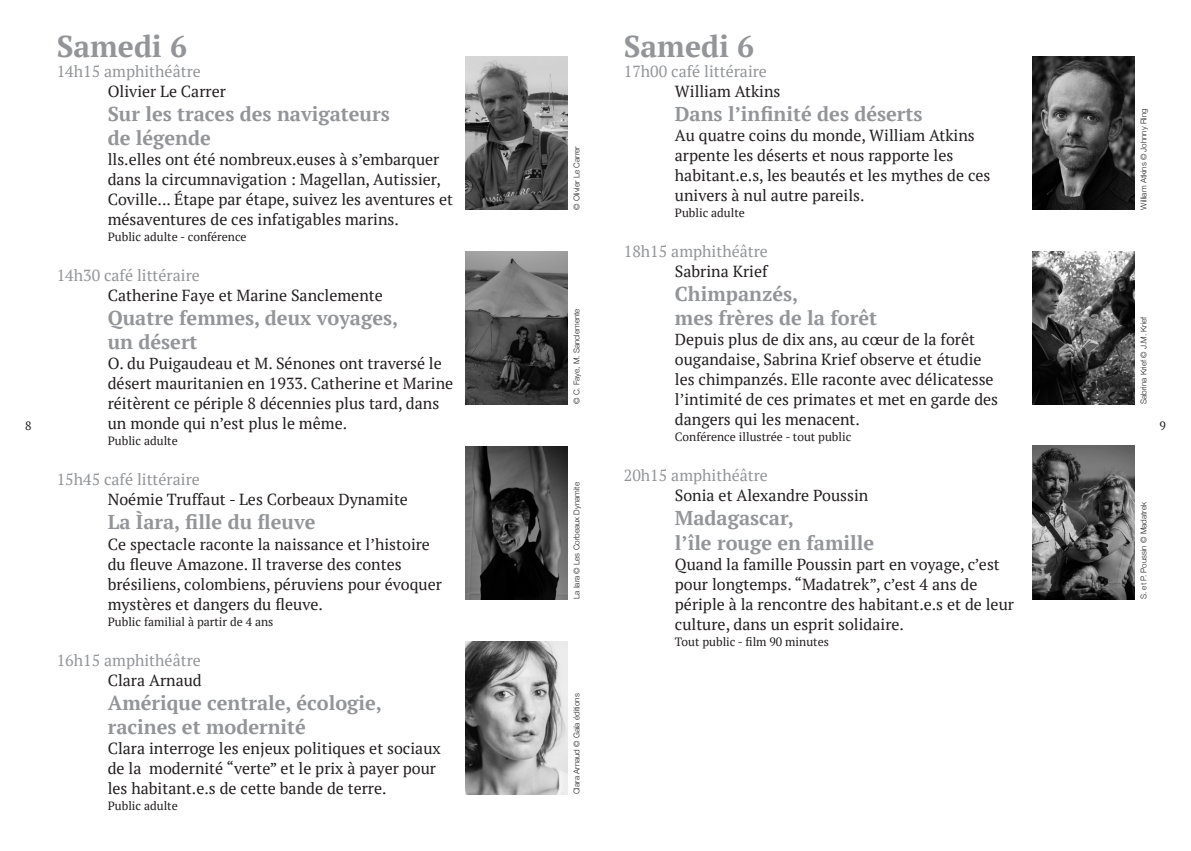
<style>
.page{position:relative;width:1191px;height:851px;background:#fff}
.page>*{position:absolute;margin:0;border:0;box-sizing:border-box;transform-origin:0 0}
.t1{font:700 30px "PT Serif";color:#939598}
.t2{font:700 20px/24px "PT Serif";color:#939598}
.t3{font:16px/20px "PT Serif";color:#231f20}
.t4{font:16px "PT Serif";color:#939598}
.t5{font:12px "PT Serif";color:#231f20}
.t6{font:300 8px "Helvetica Neue";color:#231f20}
</style>
<div class="page">
<img style="left:465px;top:251px;width:102px;height:153px">
<img style="left:465px;top:641px;width:102px;height:153px">
<img style="left:465px;top:57px;width:102px;height:153px">
<img style="left:465px;top:446px;width:102px;height:153px">
<img style="left:1032px;top:251px;width:102px;height:153px">
<img style="left:1032px;top:446px;width:102px;height:153px">
<img style="left:1032px;top:57px;width:102px;height:153px">
<p class="t5" style="left:25px;top:418px;width:8px">8</p>
<h1 class="t1" style="left:57px;top:27px;width:132px">Samedi 6</h1>
<p class="t4" style="left:57px;top:61px;width:146px">14h15 amphithéâtre</p>
<p class="t3" style="left:108px;top:81px;width:120px">Olivier Le Carrer</p>
<p class="t2" style="left:108px;top:102px;width:283px">Sur les traces des navigateurs de légende</p>
<p class="t3" style="left:108px;top:149px;width:347px">lls.elles ont été nombreux.euses à s’embarquer dans la circumnavigation : Magellan, Autissier, Coville... Étape par étape, suivez les aventures et mésaventures de ces infatigables marins.</p>
<p class="t5" style="left:108px;top:229px;width:140px">Public adulte - conférence</p>
<p class="t4" style="left:57px;top:265px;width:145px">14h30 café littéraire</p>
<p class="t3" style="left:108px;top:285px;width:277px">Catherine Faye et Marine Sanclemente</p>
<p class="t2" style="left:108px;top:306px;width:292px">Quatre femmes, deux voyages, un désert</p>
<p class="t3" style="left:108px;top:353px;width:347px">O. du Puigaudeau et M. Sénones ont traversé le désert mauritanien en 1933. Catherine et Marine réitèrent ce périple 8 décennies plus tard, dans un monde qui n’est plus le même.</p>
<p class="t5" style="left:108px;top:433px;width:72px">Public adulte</p>
<p class="t4" style="left:57px;top:469px;width:145px">15h45 café littéraire</p>
<p class="t3" style="left:108px;top:489px;width:302px">Noémie Truffaut - Les Corbeaux Dynamite</p>
<p class="t2" style="left:108px;top:510px;width:209px">La Ìara, fille du fleuve</p>
<p class="t3" style="left:108px;top:533px;width:336px">Ce spectacle raconte la naissance et l’histoire du fleuve Amazone. Il traverse des contes brésiliens, colombiens, péruviens pour évoquer mystères et dangers du fleuve.</p>
<p class="t5" style="left:108px;top:613px;width:167px">Public familial à partir de 4 ans</p>
<p class="t4" style="left:57px;top:649px;width:146px">16h15 amphithéâtre</p>
<p class="t3" style="left:108px;top:669px;width:96px">Clara Arnaud</p>
<p class="t2" style="left:108px;top:690px;width:276px">Amérique centrale, écologie, racines et modernité</p>
<p class="t3" style="left:108px;top:737px;width:334px">Clara interroge les enjeux politiques et sociaux de la modernité “verte” et le prix à payer pour les habitant.e.s de cette bande de terre.</p>
<p class="t5" style="left:108px;top:797px;width:72px">Public adulte</p>
<p class="t6" style="left:570px;top:210px;width:65px;rotate:-90deg">© Olivier Le Carrer</p>
<p class="t6" style="left:570px;top:404px;width:97px;rotate:-90deg">© C. Faye, M. Sanclemente</p>
<p class="t6" style="left:570px;top:599px;width:118px;rotate:-90deg">La Iara © Les Corbeaux Dynamite</p>
<p class="t6" style="left:570px;top:794px;width:102px;rotate:-90deg">Clara Arnaud © Gaïa éditions</p>
<h1 class="t1" style="left:624px;top:27px;width:132px">Samedi 6</h1>
<p class="t4" style="left:624px;top:61px;width:145px">17h00 café littéraire</p>
<p class="t3" style="left:675px;top:81px;width:107px">William Atkins</p>
<p class="t2" style="left:675px;top:102px;width:249px">Dans l’infinité des déserts</p>
<p class="t3" style="left:675px;top:125px;width:317px">Au quatre coins du monde, William Atkins arpente les déserts et nous rapporte les habitant.e.s, les beautés et les mythes de ces univers à nul autre pareils.</p>
<p class="t5" style="left:675px;top:205px;width:72px">Public adulte</p>
<p class="t4" style="left:624px;top:241px;width:146px">18h15 amphithéâtre</p>
<p class="t3" style="left:675px;top:261px;width:94px">Sabrina Krief</p>
<p class="t2" style="left:675px;top:282px;width:204px">Chimpanzés,<br>mes frères de la forêt</p>
<p class="t3" style="left:675px;top:329px;width:325px">Depuis plus de dix ans, au cœur de la forêt ougandaise, Sabrina Krief observe et étudie les chimpanzés. Elle raconte avec délicatesse l’intimité de ces primates et met en garde des dangers qui les menacent.</p>
<p class="t5" style="left:675px;top:429px;width:178px">Conférence illustrée - tout public</p>
<p class="t4" style="left:624px;top:465px;width:146px">20h15 amphithéâtre</p>
<p class="t3" style="left:675px;top:485px;width:195px">Sonia et Alexandre Poussin</p>
<p class="t2" style="left:675px;top:506px;width:201px">Madagascar,<br>l’île rouge en famille</p>
<p class="t3" style="left:675px;top:553px;width:341px">Quand la famille Poussin part en voyage, c’est pour longtemps. “Madatrek”, c’est 4 ans de périple à la rencontre des habitant.e.s et de leur culture, dans un esprit solidaire.</p>
<p class="t5" style="left:675px;top:633px;width:156px">Tout public - film 90 minutes</p>
<p class="t6" style="left:1137px;top:210px;width:103px;rotate:-90deg">William Atkins © Johnny Ring</p>
<p class="t6" style="left:1137px;top:404px;width:89px;rotate:-90deg">Sabrina Krief © J.M. Krief</p>
<p class="t5" style="left:1159px;top:418px;width:8px">9</p>
<p class="t6" style="left:1137px;top:599px;width:99px;rotate:-90deg">S. et P. Poussin © Madatrek</p>
</div>
